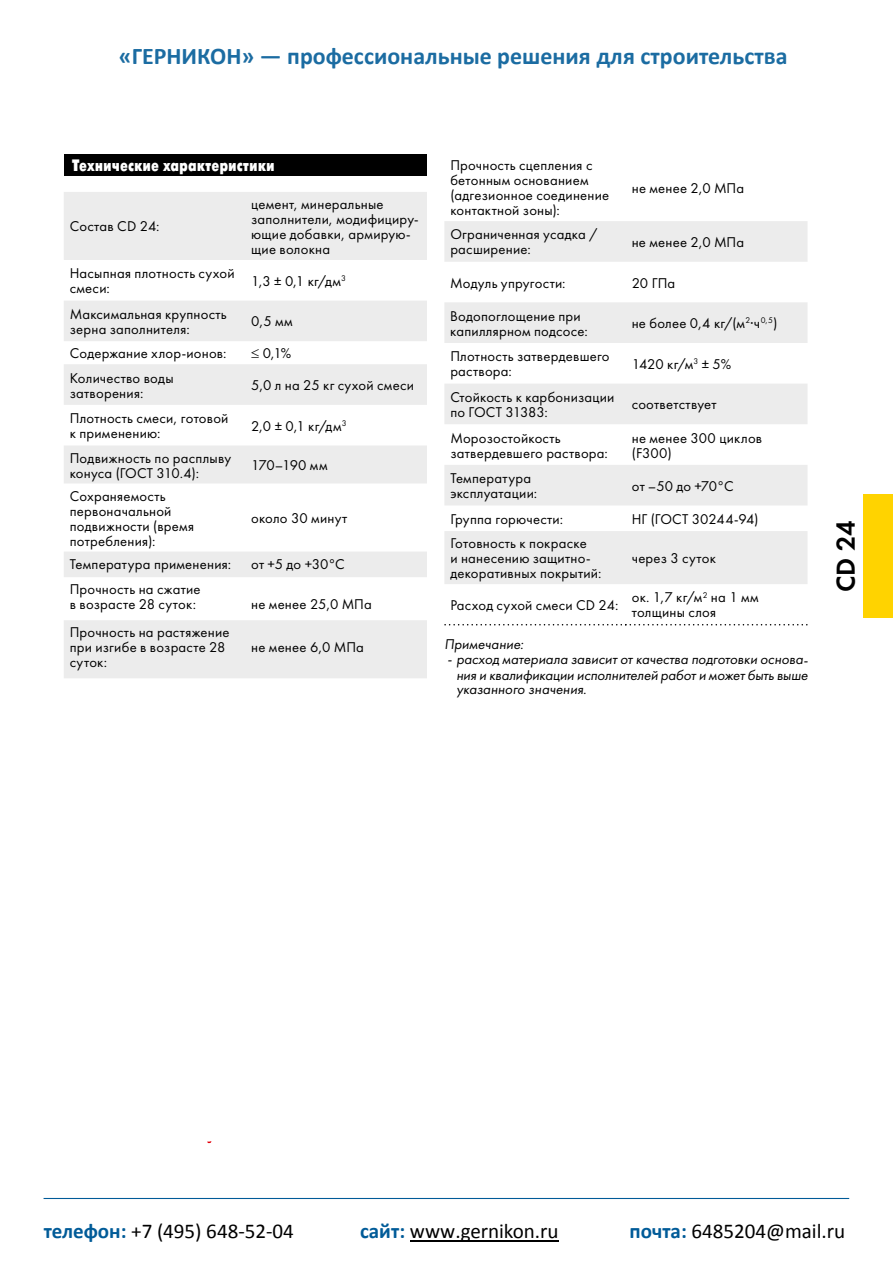
<style>
.page{position:relative;width:893px;height:1263px;background:#fff}
.page>*{position:absolute;margin:0;border:0;box-sizing:border-box;transform-origin:0 0}
.t1{font:27px "Futura Demi C";color:#000}
.t2{font:700 24px "Calibri";color:#1b6ca2}
.t3{font:21px "Calibri";color:#000}
.t4{font:16.5px "Futura Futuris Cond Extra Bold C";letter-spacing:.005em;color:#fff}
.t5{font:14.7px/15px "Futura Book C";letter-spacing:.015em;color:#000}
.t6{font:italic 14.7px/15px "Futura Book C";letter-spacing:-.005em;color:#000}
.t7{font:14.7px "Futura Book C";letter-spacing:-.005em;color:#000}
.s1{font-weight:700;color:#005b98}
</style>
<div class="page">
<div style="left:64px;top:154px;width:363px;height:22px;background:#000"></div>
<svg style="left:64px;top:192px;width:363px;height:486px;fill:#ececec"></svg>
<svg style="left:444px;top:221px;width:363px;height:363px;fill:#ececec"></svg>
<svg style="left:444px;top:624px;width:363px;height:1px"></svg>
<div style="left:864px;top:495px;width:29px;height:123px;background:#ffd300"></div>
<hr style="left:410px;top:1240px;width:148px;height:1px;background:#000">
<hr style="left:44px;top:1198px;width:805px;height:1px;background:#005b98">
<h2 class="t2" style="left:119px;top:46px;width:670px">«ГЕРНИКОН» — профессиональные решения для строительства</h2>
<p class="t4" style="left:72px;top:156px;width:204px">Технические характеристики</p>
<p class="t5" style="left:70px;top:219px;width:91px">Состав CD 24:</p>
<p class="t5" style="left:251px;top:197px;width:169px">цемент, минеральные заполнители, модифициру&shy;ющие добавки, армирую&shy;щие волокна</p>
<p class="t5" style="left:70px;top:266px;width:166px">Насыпная плотность сухой смеси:</p>
<p class="t5" style="left:251px;top:274px;width:96px">1,3 ± 0,1 кг/дм<sup>3</sup></p>
<p class="t5" style="left:70px;top:307px;width:159px">Максимальная крупность зерна заполнителя:</p>
<p class="t5" style="left:251px;top:314px;width:43px">0,5 мм</p>
<p class="t5" style="left:70px;top:346px;width:158px">Содержание хлор-ионов:</p>
<p class="t5" style="left:251px;top:346px;width:42px">≤ 0,1%</p>
<p class="t5" style="left:70px;top:370px;width:105px">Количество воды затворения:</p>
<p class="t5" style="left:251px;top:378px;width:164px">5,0 л на 25 кг сухой смеси</p>
<p class="t5" style="left:70px;top:411px;width:160px">Плотность смеси, готовой к применению:</p>
<p class="t5" style="left:251px;top:418px;width:97px">2,0 ± 0,1 кг/дм<sup>3</sup></p>
<p class="t5" style="left:70px;top:450px;width:163px">Подвижность по расплыву конуса (ГОСТ 310.4):</p>
<p class="t5" style="left:251px;top:458px;width:78px">170–190 мм</p>
<p class="t5" style="left:70px;top:488px;width:126px">Сохраняемость первоначальной подвижности (время потребления):</p>
<p class="t5" style="left:251px;top:511px;width:98px">около 30 минут</p>
<p class="t5" style="left:70px;top:556px;width:163px">Температура применения:</p>
<p class="t5" style="left:251px;top:556px;width:95px">от +5 до +30°С</p>
<p class="t5" style="left:70px;top:582px;width:132px">Прочность на сжатие в возрасте 28 суток:</p>
<p class="t5" style="left:251px;top:597px;width:122px">не менее 25,0 МПа</p>
<p class="t5" style="left:70px;top:625px;width:161px">Прочность на растяжение при изгибе в возрасте 28 суток:</p>
<p class="t5" style="left:251px;top:640px;width:114px">не менее 6,0 МПа</p>
<p class="t5" style="left:450px;top:158px;width:160px">Прочность сцепления с бетонным основанием (адгезионное соединение контактной зоны):</p>
<p class="t5" style="left:632px;top:180px;width:114px">не менее 2,0 МПа</p>
<p class="t5" style="left:450px;top:227px;width:149px">Ограниченная усадка / расширение:</p>
<p class="t5" style="left:632px;top:235px;width:114px">не менее 2,0 МПа</p>
<p class="t5" style="left:450px;top:275px;width:117px">Модуль упругости:</p>
<p class="t5" style="left:632px;top:275px;width:45px">20 ГПа</p>
<p class="t5" style="left:450px;top:308px;width:139px">Водопоглощение при капиллярном подсосе:</p>
<p class="t5" style="left:632px;top:316px;width:147px">не более 0,4 кг/(м<sup>2</sup>·ч<sup>0,5</sup>)</p>
<p class="t5" style="left:450px;top:349px;width:161px">Плотность затвердевшего раствора:</p>
<p class="t5" style="left:632px;top:357px;width:101px">1420 кг/м<sup>3</sup> ± 5%</p>
<p class="t5" style="left:450px;top:390px;width:166px">Стойкость к карбонизации по ГОСТ 31383:</p>
<p class="t5" style="left:632px;top:397px;width:86px">соответствует</p>
<p class="t5" style="left:450px;top:430px;width:159px">Морозостойкость затвердевшего раствора:</p>
<p class="t5" style="left:632px;top:430px;width:132px">не менее 300 циклов (F300)</p>
<p class="t5" style="left:450px;top:471px;width:88px">Температура эксплуатации:</p>
<p class="t5" style="left:632px;top:478px;width:103px">от –50 до +70°C</p>
<p class="t5" style="left:450px;top:512px;width:114px">Группа горючести:</p>
<p class="t7" style="left:632px;top:511px;width:128px">НГ (ГОСТ 30244-94)</p>
<p class="t5" style="left:450px;top:536px;width:153px">Готовность к покраске<br>и нанесению защитно&shy;декоративных покрытий:</p>
<p class="t5" style="left:632px;top:551px;width:86px">через 3 суток</p>
<p class="t5" style="left:450px;top:598px;width:170px">Расход сухой смеси CD 24:</p>
<p class="t5" style="left:632px;top:590px;width:128px">ок. 1,7 кг/м<sup>2</sup> на 1 мм толщины слоя</p>
<p class="t6" style="left:456px;top:637px;width:353px;text-indent:-12px">Примечание:<br>расход материала зависит от качества подготовки основа&shy;ния и квалификации исполнителей работ и может быть выше указанного значения.</p>
<h1 class="t1" style="left:830px;top:592px;width:73px;rotate:-90deg">CD 24</h1>
<h3 class="t3" style="left:44px;top:1222px;width:252px"><span class="s1">телефон:</span> +7 (495) 648-52-04</h3>
<h3 class="t3" style="left:360px;top:1222px;width:200px"><span class="s1">сайт:</span> www.gernikon.ru</h3>
<h3 class="t3" style="left:629px;top:1222px;width:217px"><span class="s1">почта:</span> 6485204@mail.ru</h3>
</div>
